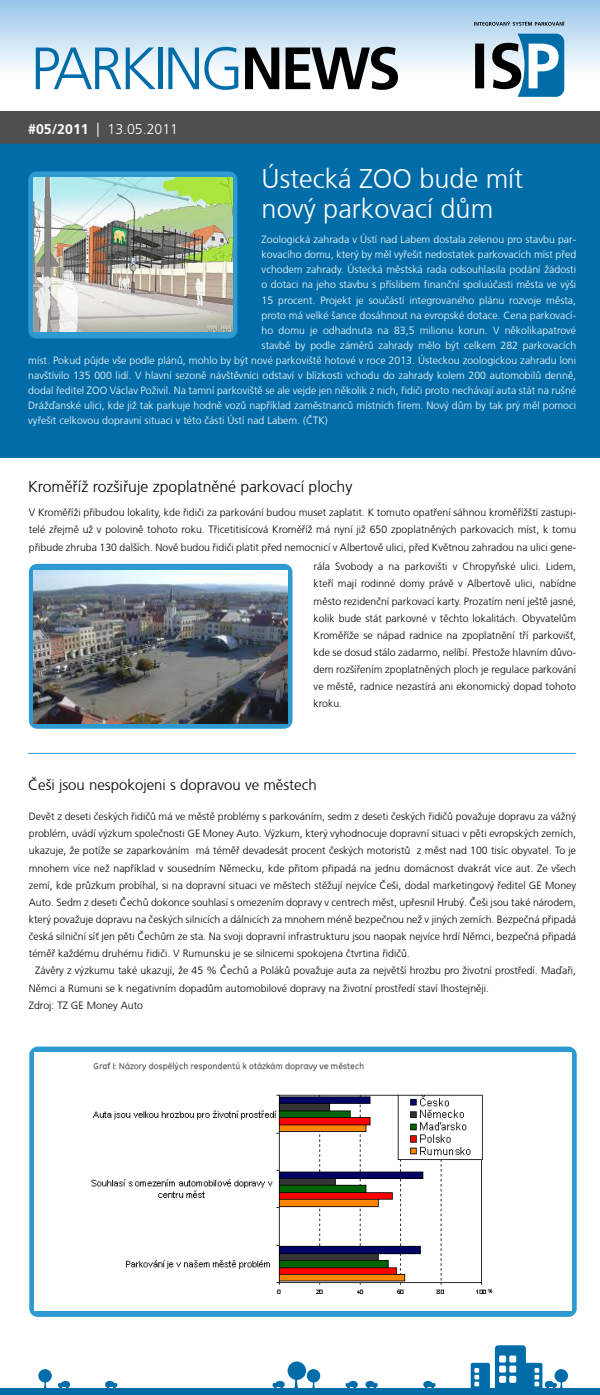
<style>
.page{position:relative;width:600px;height:1395px;background:#fff}
.page>*{position:absolute;margin:0;border:0;box-sizing:border-box;transform-origin:0 0}
.t1{font:300 59.62px "Frutiger CE";letter-spacing:-.05em;color:#006da9}
.t2{font:300 27.08px/30px "Frutiger CE";color:#fff}
.t3{font:300 15.75px "Frutiger CE";color:#000}
.t4{font:300 15px "Frutiger CE";color:#000}
.t5{font:300 14.1px "Frutiger CE";color:#fff}
.t6{font:300 10.5px/17.1px "Frutiger CE";letter-spacing:.005em;color:#000;text-align:justify}
.t7{font:300 10.5px "Frutiger CE";letter-spacing:.005em;color:#fff}
.s1{font-weight:700;color:#000}
.s2{font-weight:700}
</style>
<div class="page">
<div style="left:0;top:0;width:600px;height:75px;background:linear-gradient(to bottom,#95c5ea,#fefeff)"></div>
<div style="left:0;top:111px;width:600px;height:37px;background:#4f4f4f"></div>
<div style="left:0;top:144px;width:600px;height:314px;background:#006da9"></div>
<div style="left:28px;top:171px;width:209px;height:167px;background:#2d9bd2;border-radius:8px"></div>
<img style="left:33px;top:178px;width:199px;height:154px">
<svg style="left:474px;top:21px;width:90px;height:5px"></svg>
<svg style="left:475px;top:34px;width:89px;height:63px"></svg>
<div style="left:288px;top:1361px;width:18px;height:19px;background:#006da9;border-radius:50%"></div>
<svg style="left:293px;top:1379px;width:5px;height:9px"></svg>
<div style="left:307px;top:1369px;width:13px;height:13px;background:#006da9;border-radius:50%"></div>
<svg style="left:312px;top:1382px;width:4px;height:6px"></svg>
<div style="left:38px;top:1369px;width:14px;height:13px;background:#006da9;border-radius:50%"></div>
<svg style="left:44px;top:1382px;width:3px;height:6px"></svg>
<div style="left:555px;top:1369px;width:13px;height:13px;background:#006da9;border-radius:50%"></div>
<div style="left:0;top:1388px;width:600px;height:7px;background:#006da9"></div>
<div style="left:523px;top:1363px;width:19px;height:28px;background:#006da9;border-radius:2px"></div>
<div style="left:471px;top:1363px;width:19px;height:28px;background:#006da9;border-radius:2px"></div>
<div style="left:495px;top:1345px;width:31px;height:46px;background:#006da9;border-radius:3px"></div>
<div style="left:499px;top:1376px;width:7px;height:7px;background:#fff;border-radius:2px"></div>
<div style="left:499px;top:1365px;width:7px;height:7px;background:#fff;border-radius:2px"></div>
<div style="left:499px;top:1355px;width:7px;height:7px;background:#fff;border-radius:2px"></div>
<div style="left:509px;top:1376px;width:7px;height:7px;background:#fff;border-radius:2px"></div>
<div style="left:509px;top:1365px;width:7px;height:7px;background:#fff;border-radius:2px"></div>
<div style="left:509px;top:1355px;width:7px;height:7px;background:#fff;border-radius:2px"></div>
<svg style="left:346px;top:1383px;width:12px;height:4px"></svg>
<svg style="left:347px;top:1385px;width:9px;height:3px"></svg>
<div style="left:349px;top:1381px;width:9px;height:5px;background:#006da9;border-radius:50%"></div>
<svg style="left:274px;top:1385px;width:9px;height:3px"></svg>
<div style="left:275px;top:1381px;width:10px;height:5px;background:#006da9;border-radius:50%"></div>
<svg style="left:425px;top:1385px;width:9px;height:3px"></svg>
<div style="left:423px;top:1381px;width:10px;height:5px;background:#006da9;border-radius:50%"></div>
<svg style="left:366px;top:1383px;width:12px;height:4px"></svg>
<svg style="left:367px;top:1385px;width:9px;height:3px"></svg>
<div style="left:366px;top:1381px;width:9px;height:5px;background:#006da9;border-radius:50%"></div>
<svg style="left:59px;top:1385px;width:10px;height:3px"></svg>
<div style="left:61px;top:1381px;width:9px;height:5px;background:#006da9;border-radius:50%"></div>
<svg style="left:105px;top:1383px;width:12px;height:4px"></svg>
<svg style="left:107px;top:1385px;width:9px;height:3px"></svg>
<div style="left:105px;top:1381px;width:9px;height:5px;background:#006da9;border-radius:50%"></div>
<svg style="left:546px;top:1379px;width:18px;height:9px"></svg>
<div style="left:545px;top:1381px;width:9px;height:5px;background:#006da9;border-radius:50%"></div>
<svg style="left:474px;top:1368px;width:5px;height:18px"></svg>
<svg style="left:534px;top:1368px;width:5px;height:18px"></svg>
<div style="left:29px;top:564px;width:263px;height:165px;background:#2d9bd2;border-radius:8px"></div>
<img style="left:34px;top:570px;width:253px;height:153px">
<div style="left:29px;top:1046px;width:548px;height:271px;background:#2d9bd2;border-radius:8px"></div>
<div style="left:35px;top:1052px;width:537px;height:259px;background:#fff"></div>
<img style="left:91px;top:1061px;width:402px;height:233px">
<hr style="left:28px;top:753px;width:548px;height:1px;background:#2d9bd2">
<h1 class="t1" style="left:31px;top:34px;width:372px">PARKING<span class="s1">NEWS</span></h1>
<h3 class="t5" style="left:28px;top:121px;width:151px"><span class="s2">#05/2011</span> | 13.05.2011</h3>
<h2 class="t2" style="left:262px;top:163px;width:263px">Ústecká ZOO bude mít nový parkovací dùm</h2>
<p class="t7" style="left:262px;top:233px;width:316px">Zoologická zahrada v Ústí nad Labem dostala zelenou pro stavbu par-</p>
<p class="t7" style="left:262px;top:248px;width:316px">kovacího domu, který by mìl vyøešit nedostatek parkovacích míst pøed</p>
<p class="t7" style="left:262px;top:263px;width:316px">vchodem zahrady. Ústecká mìstská rada odsouhlasila podání žádosti</p>
<p class="t7" style="left:262px;top:279px;width:316px">o dotaci na jeho stavbu s pøíslibem finanèní spoluúèasti mìsta ve výši</p>
<p class="t7" style="left:262px;top:294px;width:316px">15 procent. Projekt je souèástí integrovaného plánu rozvoje mìsta,</p>
<p class="t7" style="left:262px;top:309px;width:316px">proto má velké šance dosáhnout na evropské dotace. Cena parkovací-</p>
<p class="t7" style="left:262px;top:324px;width:316px">ho domu je odhadnuta na 83,5 milionu korun. V nìkolikapatrové</p>
<p class="t7" style="left:262px;top:339px;width:316px">stavbì by podle zámìrù zahrady mìlo být celkem 282 parkovacích</p>
<p class="t7" style="left:28px;top:354px;width:549px">míst. Pokud pùjde vše podle plánù, mohlo by být nové parkovištì hotové v roce 2013. Ústeckou zoologickou zahradu loni</p>
<p class="t7" style="left:28px;top:369px;width:549px">navštívilo 135 000 lidí. V hlavní sezonì návštìvníci odstaví v blízkosti vchodu do zahrady kolem 200 automobilù dennì,</p>
<p class="t7" style="left:28px;top:384px;width:549px">dodal øeditel ZOO Václav Poživil. Na tamní parkovištì se ale vejde jen nìkolik z nich, øidièi proto nechávají auta stát na rušné</p>
<p class="t7" style="left:28px;top:399px;width:549px">Drážïanské ulici, kde již tak parkuje hodnì vozù napøíklad zamìstnancù místních firem. Nový dùm by tak prý mìl pomoci</p>
<p class="t7" style="left:28px;top:414px;width:301px">vyøešit celkovou dopravní situaci v této èásti Ústí nad Labem. (ÈTK)</p>
<h3 class="t3" style="left:28px;top:478px;width:326px">Kromìøíž rozšiøuje zpoplatnìné parkovací plochy</h3>
<p class="t6" style="left:29px;top:504px;width:549px">V Kromìøíži pøibudou lokality, kde øidièi za parkování budou muset zaplatit. K tomuto opatøení sáhnou kromìøížští zastupi&shy;telé zøejmì už v polovinì tohoto roku. Tøicetitisícová Kromìøíž má nyní již 650 zpoplatnìných parkovacích míst, k tomu pøibude zhruba 130 dalších. Novì budou øidièi platit pøed nemocnicí v Albertovì ulici, pøed Kvìtnou zahradou na ulici gene-</p>
<p class="t6" style="left:314px;top:558px;width:264px">rála Svobody a na parkovišti v Chropyòské ulici. Lidem, kteøí mají rodinné domy právì v Albertovì ulici, nabídne mìsto rezidenèní parkovací karty. Prozatím není ještì jasné, kolik bude stát parkovné v tìchto lokalitách. Obyvatelùm Kromìøíže se nápad radnice na zpoplatnìní tøí parkovišť, kde se dosud stálo zadarmo, nelíbí. Pøestože hlavním dùvo&shy;dem rozšíøením zpoplatnìných ploch je regulace parkování ve mìstì, radnice nezastírá ani ekonomický dopad tohoto kroku.</p>
<h3 class="t4" style="left:28px;top:776px;width:290px">Èeši jsou nespokojeni s dopravou ve mìstech</h3>
<p class="t6" style="left:29px;top:808px;width:549px">Devìt z deseti èeských øidièù má ve mìstì problémy s parkováním, sedm z deseti èeských øidièù považuje dopravu za vážný problém, uvádí výzkum spoleènosti GE Money Auto. Výzkum, který vyhodnocuje dopravní situaci v pìti evropských zemích, ukazuje, že potíže se zaparkováním má témìø devadesát procent èeských motoristù z mìst nad 100 tisíc obyvatel. To je mnohem více než napøíklad v sousedním Nìmecku, kde pøitom pøipadá na jednu domácnost dvakrát více aut. Ze všech zemí, kde prùzkum probíhal, si na dopravní situaci ve mìstech stìžují nejvíce Èeši, dodal marketingový øeditel GE Money Auto. Sedm z deseti Èechù dokonce souhlasí s omezením dopravy v centrech mìst, upøesnil Hrubý. Èeši jsou také národem, který považuje dopravu na èeských silnicích a dálnicích za mnohem ménì bezpeènou než v jiných zemích. Bezpeèná pøipadá èeská silnièní síť jen pìti Èechùm ze sta. Na svoji dopravní infrastrukturu jsou naopak nejvíce hrdí Nìmci, bezpeèná pøipadá témìø každému druhému øidièi. V Rumunsku je se silnicemi spokojena ètvrtina øidièù.</p>
<p class="t6" style="left:29px;top:962px;width:549px;text-align:left;text-indent:6px">Závìry z výzkumu také ukazují, že 45 % Èechù a Polákù považuje auta za nejvìtší hrozbu pro životní prostøedí. Maïaøi,<br>Nìmci a Rumuni se k negativním dopadùm automobilové dopravy na životní prostøedí staví lhostejnìji.<br>Zdroj: TZ GE Money Auto</p>
</div>
